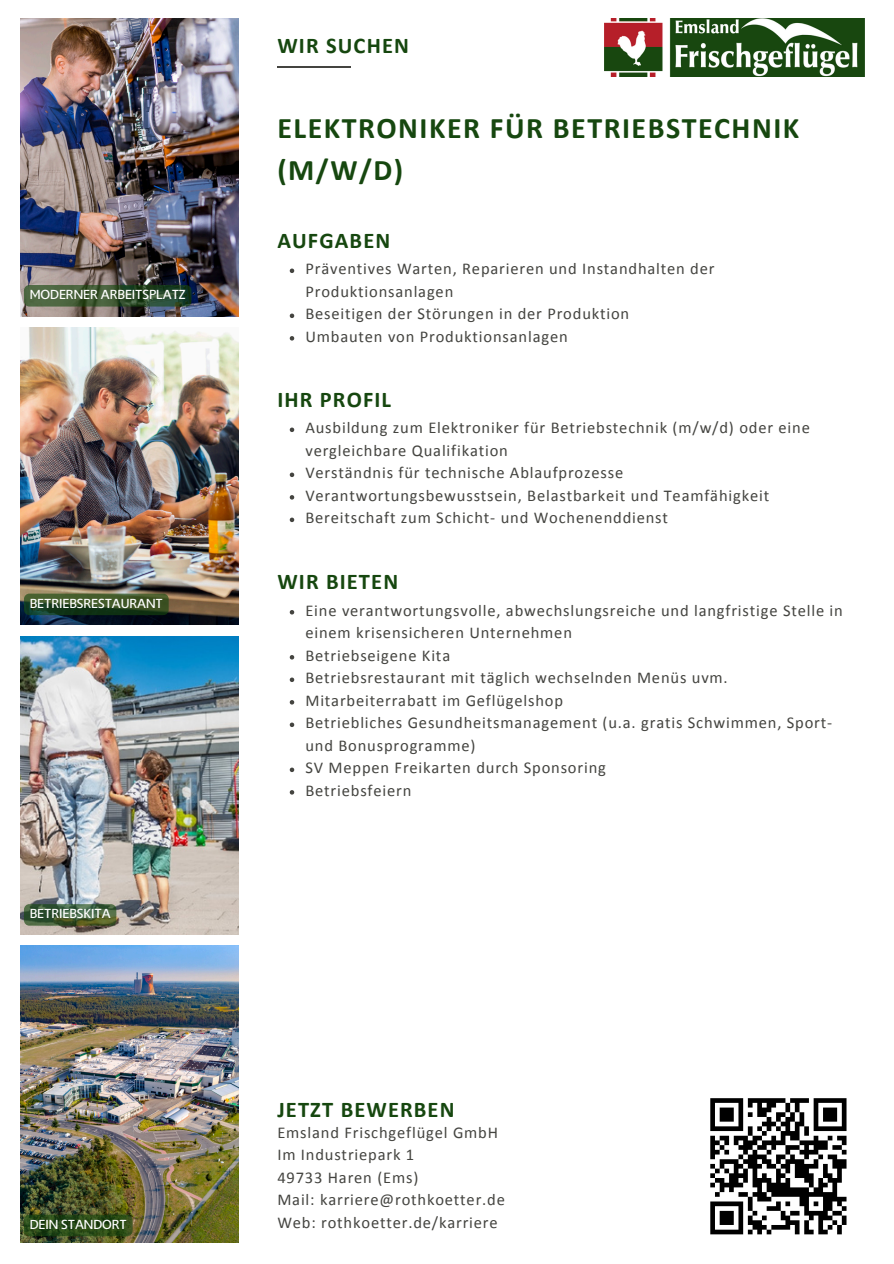
<style>
.page{position:relative;width:894px;height:1264px;background:#fff}
.page>*{position:absolute;margin:0;border:0;box-sizing:border-box;transform-origin:0 0}
.t1{font:700 30px/41.7px "Calibri";letter-spacing:.05em;color:#16470f}
.t2{font:700 22.5px "Calibri";letter-spacing:.05em;color:#16470f}
.t3{font:16.5px/22.5px "Calibri";letter-spacing:.05em;color:#444440}
.t4{font:14.55px "Slippy";color:#fff}
</style>
<div class="page">
<img style="left:604px;top:18px;width:260px;height:59px">
<img style="left:20px;top:328px;width:218px;height:297px">
<img style="left:20px;top:636px;width:218px;height:298px">
<img style="left:20px;top:945px;width:218px;height:297px">
<img style="left:20px;top:18px;width:218px;height:298px">
<hr style="left:277px;top:66px;width:74px;height:2px;background:#444440">
<svg style="left:710px;top:1098px;width:136px;height:136px"></svg>
<svg style="left:290px;top:427px;width:4px;height:5px"></svg>
<svg style="left:290px;top:472px;width:4px;height:5px"></svg>
<svg style="left:290px;top:495px;width:4px;height:4px"></svg>
<svg style="left:290px;top:517px;width:4px;height:5px"></svg>
<svg style="left:290px;top:268px;width:4px;height:5px"></svg>
<svg style="left:290px;top:313px;width:4px;height:5px"></svg>
<svg style="left:290px;top:336px;width:4px;height:4px"></svg>
<svg style="left:290px;top:610px;width:4px;height:4px"></svg>
<svg style="left:290px;top:655px;width:4px;height:4px"></svg>
<svg style="left:290px;top:677px;width:4px;height:5px"></svg>
<svg style="left:290px;top:700px;width:4px;height:4px"></svg>
<svg style="left:290px;top:722px;width:4px;height:5px"></svg>
<svg style="left:290px;top:767px;width:4px;height:5px"></svg>
<svg style="left:290px;top:790px;width:4px;height:4px"></svg>
<div style="left:24px;top:1214px;width:109px;height:22px;background:#16470f;border-radius:5px;opacity:.64"></div>
<div style="left:24px;top:904px;width:92px;height:21px;background:#16470f;border-radius:5px;opacity:.64"></div>
<div style="left:24px;top:593px;width:145px;height:22px;background:#16470f;border-radius:5px;opacity:.64"></div>
<svg style="left:24px;top:285px;width:167px;height:21px;background:#395533"></svg>
<p class="t4" style="left:30px;top:287px;width:157px">MODERNER ARBEITSPLATZ</p>
<p class="t4" style="left:30px;top:595px;width:135px">BETRIEBSRESTAURANT</p>
<p class="t4" style="left:30px;top:906px;width:82px">BETRIEBSKITA</p>
<p class="t4" style="left:30px;top:1216px;width:98px">DEIN STANDORT</p>
<p class="t2" style="left:277px;top:36px;width:133px">WIR SUCHEN</p>
<p class="t1" style="left:277px;top:110px;width:523px">ELEKTRONIKER FÜR BETRIEBSTECHNIK (M/W/D)</p>
<h1 class="t2" style="left:277px;top:231px;width:114px">AUFGABEN</h1>
<h2 class="t3" style="left:305px;top:259px;width:410px">Präventives Warten, Reparieren und Instandhalten der<br>Produktionsanlagen</h2>
<p class="t3" style="left:305px;top:304px;width:325px">Beseitigen der Störungen in der Produktion</p>
<p class="t3" style="left:305px;top:326px;width:264px">Umbauten von Produktionsanlagen</p>
<p class="t2" style="left:277px;top:390px;width:115px">IHR PROFIL</p>
<p class="t3" style="left:305px;top:418px;width:506px">Ausbildung zum Elektroniker für Betriebstechnik (m/w/d) oder eine vergleichbare Qualifikation</p>
<p class="t3" style="left:305px;top:463px;width:319px">Verständnis für technische Ablaufprozesse</p>
<p class="t3" style="left:305px;top:485px;width:465px">Verantwortungsbewusstsein, Belastbarkeit und Teamfähigkeit</p>
<h2 class="t3" style="left:305px;top:508px;width:364px">Bereitschaft zum Schicht- und Wochenenddienst</h2>
<h2 class="t2" style="left:277px;top:572px;width:122px">WIR BIETEN</h2>
<p class="t3" style="left:305px;top:600px;width:539px">Eine verantwortungsvolle, abwechslungsreiche und langfristige Stelle in einem krisensicheren Unternehmen</p>
<p class="t3" style="left:305px;top:645px;width:146px">Betriebseigene Kita</p>
<p class="t3" style="left:305px;top:667px;width:424px">Betriebsrestaurant mit täglich wechselnden Menüs uvm.</p>
<p class="t3" style="left:305px;top:690px;width:259px">Mitarbeiterrabatt im Geflügelshop</p>
<h2 class="t3" style="left:305px;top:712px;width:528px">Betriebliches Gesundheitsmanagement (u.a. gratis Schwimmen, Sport&shy;und Bonusprogramme)</h2>
<p class="t3" style="left:305px;top:757px;width:302px">SV Meppen Freikarten durch Sponsoring</p>
<p class="t3" style="left:305px;top:780px;width:107px">Betriebsfeiern</p>
<h2 class="t2" style="left:277px;top:1100px;width:179px">JETZT BEWERBEN</h2>
<h3 class="t3" style="left:277px;top:1122px;width:229px">Emsland Frischgeflügel GmbH<br>Im Industriepark 1<br>49733 Haren (Ems)<br>Mail: karriere@rothkoetter.de<br>Web: rothkoetter.de/karriere</h3>
</div>
